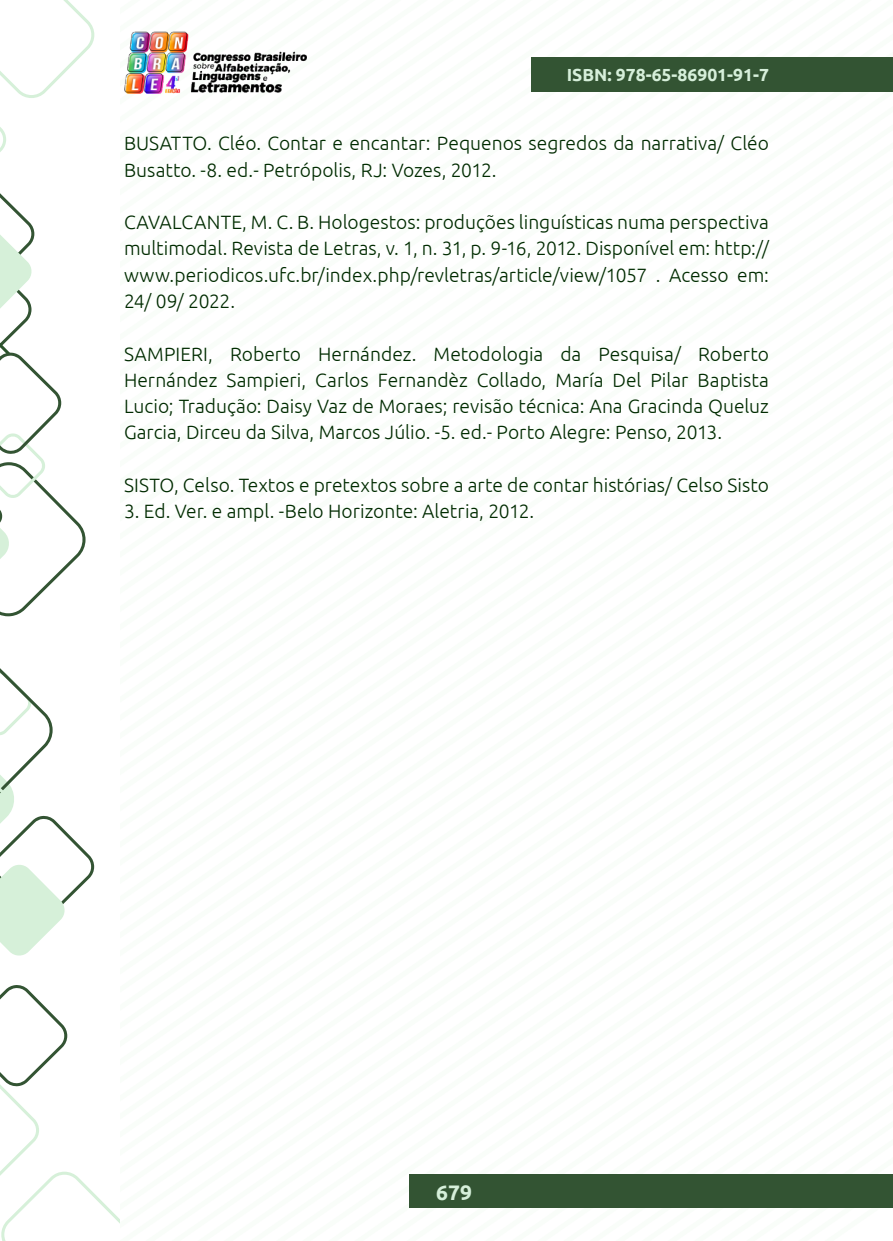
<style>
.page{position:relative;width:893px;height:1241px;background:#fff}
.page>*{position:absolute;margin:0;border:0;box-sizing:border-box;transform-origin:0 0}
.t1{font:700 21px "Ubuntu";color:#d6efda}
._16_REFERENCIAS{font:300 19.25px/26.2px "Ubuntu";color:#002b00;text-align:justify}
.t2{font:700 17.5px "Ubuntu";color:#d6efda}
</style>
<div class="page">
<div style="left:410px;top:1174px;width:483px;height:33px;background:#335433"></div>
<img style="left:124px;top:31px;width:182px;height:62px">
<div style="left:532px;top:57px;width:361px;height:35px;background:#335433"></div>
<svg style="left:0;top:985px;width:119px;height:255px"></svg>
<svg style="left:0;top:0;width:94px;height:616px"></svg>
<svg style="left:0;top:668px;width:94px;height:288px"></svg>
<p class="t2" style="left:567px;top:64px;width:204px">ISBN: 978-65-86901-91-7</p>
<p class="_16_REFERENCIAS" style="left:124px;top:130px;width:646px">BUSATTO. Cléo. Contar e encantar: Pequenos segredos da narrativa/ Cléo<br>Busatto. -8. ed.- Petrópolis, RJ: Vozes, 2012.</p>
<p class="_16_REFERENCIAS" style="left:124px;top:209px;width:646px">CAVALCANTE, M. C. B. Hologestos: produções linguísticas numa perspectiva multimodal. Revista de Letras, v. 1, n. 31, p. 9-16, 2012. Disponível em: http:// www.periodicos.ufc.br/index.php/revletras/article/view/1057 . Acesso em:<br>24/ 09/ 2022.</p>
<p class="_16_REFERENCIAS" style="left:124px;top:340px;width:646px">SAMPIERI, Roberto Hernández. Metodologia da Pesquisa/ Roberto Hernández Sampieri, Carlos Fernandèz Collado, María Del Pilar Baptista Lucio; Tradução: Daisy Vaz de Moraes; revisão técnica: Ana Gracinda Queluz Garcia, Dirceu da Silva, Marcos Júlio. -5. ed.- Porto Alegre: Penso, 2013.</p>
<p class="_16_REFERENCIAS" style="left:124px;top:471px;width:646px">SISTO, Celso. Textos e pretextos sobre a arte de contar histórias/ Celso Sisto</p>
<p class="_16_REFERENCIAS" style="left:124px;top:497px;width:412px">3. Ed. Ver. e ampl. -Belo Horizonte: Aletria, 2012.</p>
<p class="t1" style="left:436px;top:1178px;width:37px">679</p>
</div>
